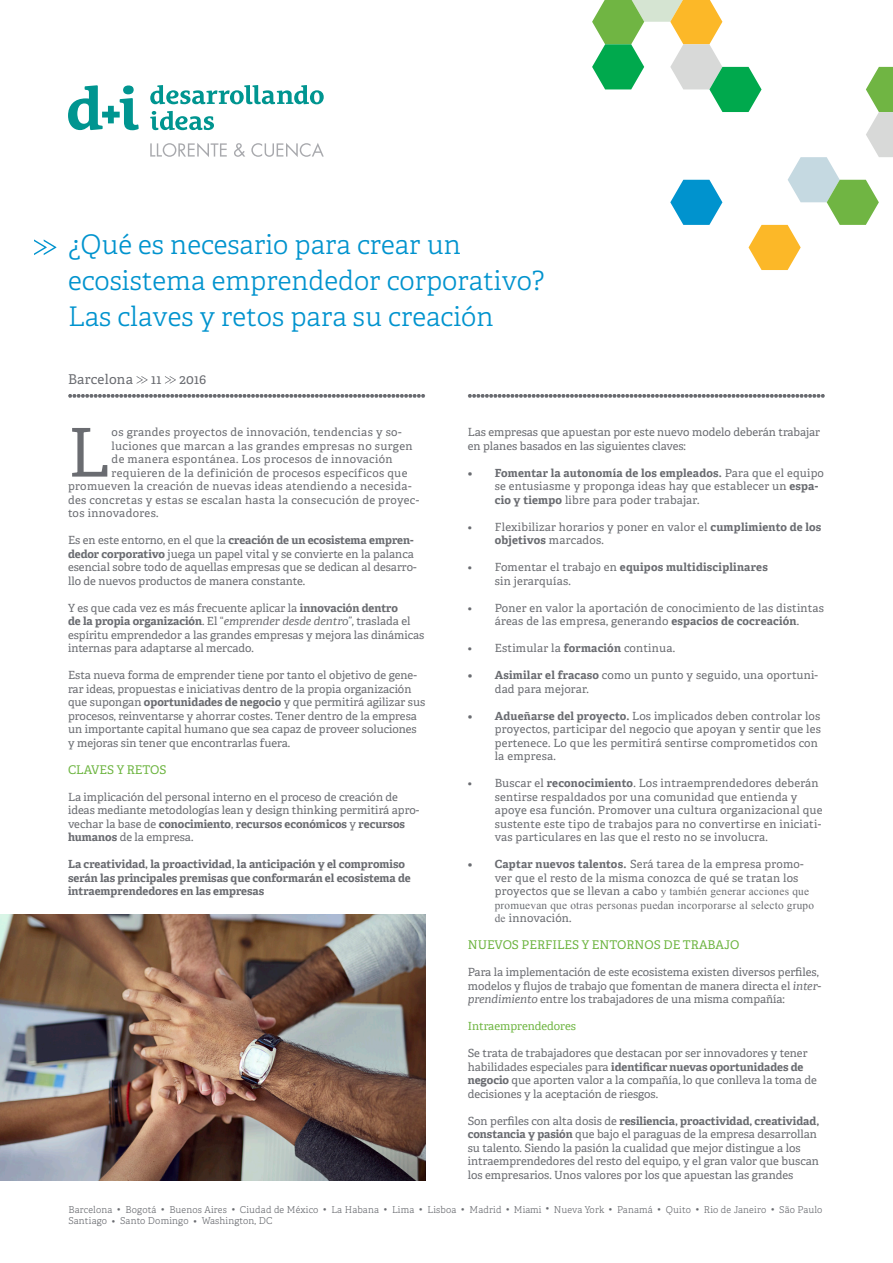
<style>
.page{position:relative;width:893px;height:1263px;background:#fff}
.page>*{position:absolute;margin:0;border:0;box-sizing:border-box;transform-origin:0 0}
.Texto_de_corrido___C{font:67.2px "Adelle";color:#6a6c71}
.Título_del_artículo{font:300 27px/36px "Adelle";color:#0093ce}
.Ciudad_y_fecha{font:13.5px "Adelle";letter-spacing:.02em;color:#6a6c71}
.Subtítulo{font:12px "Adelle";color:#6cb43f}
.texto_corrido{font:11.25px/13.5px "Adelle";color:#6a6c71}
.texto_corrido-2{font:11.25px/13.5px "Adelle";letter-spacing:.02em;color:#6a6c71}
.Texto_de_corrido___C-2{font:11.25px "Adelle";letter-spacing:.03em;color:#6a6c71}
.texto_corrido-3{font:700 11.25px/13.5px "Adelle";color:#6a6c71}
.texto_corrido-4{font:11.25px "Adelle";color:#6cb43f}
.t1{font:300 9.45px/11.4px "Adelle";letter-spacing:.02em;color:#6a6c71}
.s1{font-weight:700}
.s2{font-style:italic}
.s3{font-family:"Times New Roman"}
</style>
<div class="page">
<img style="left:0;top:914px;width:425px;height:266px">
<svg style="left:34px;top:239px;width:22px;height:16px"></svg>
<svg style="left:137px;top:376px;width:11px;height:8px"></svg>
<svg style="left:165px;top:376px;width:11px;height:8px"></svg>
<svg style="left:68px;top:394px;width:357px;height:4px"></svg>
<svg style="left:468px;top:394px;width:357px;height:4px"></svg>
<svg style="left:592px;top:0;width:301px;height:270px"></svg>
<svg style="left:68px;top:85px;width:71px;height:45px"></svg>
<svg style="left:150px;top:85px;width:174px;height:19px"></svg>
<svg style="left:150px;top:111px;width:64px;height:19px"></svg>
<svg style="left:150px;top:143px;width:174px;height:14px"></svg>
<p class="Título_del_artículo" style="left:68px;top:226px;width:478px">¿Qué es necesario para crear un ecosistema emprendedor corporativo?<br>Las claves y retos para su creación</p>
<p class="Ciudad_y_fecha" style="left:68px;top:369px;width:67px">Barcelona</p>
<p class="Ciudad_y_fecha" style="left:151px;top:369px;width:12px">11</p>
<p class="Ciudad_y_fecha" style="left:180px;top:369px;width:28px">2016</p>
<p class="Texto_de_corrido___C" style="left:68px;top:404px;width:43px">L</p>
<p class="Texto_de_corrido___C-2" style="left:112px;top:424px;width:291px">os grandes proyectos de innovación, tendencias y so-</p>
<p class="Texto_de_corrido___C-2" style="left:112px;top:437px;width:302px">luciones que marcan a las grandes empresas no surgen</p>
<p class="Texto_de_corrido___C-2" style="left:112px;top:451px;width:282px">de manera espontánea. Los procesos de innovación</p>
<p class="Texto_de_corrido___C-2" style="left:112px;top:464px;width:297px">requieren de la definición de procesos específicos que</p>
<p class="Texto_de_corrido___C-2" style="left:68px;top:478px;width:345px">promueven la creación de nuevas ideas atendiendo a necesida-</p>
<p class="Texto_de_corrido___C-2" style="left:68px;top:491px;width:353px">des concretas y estas se escalan hasta la consecución de proyec-</p>
<p class="Texto_de_corrido___C-2" style="left:68px;top:505px;width:92px">tos innovadores.</p>
<p class="texto_corrido" style="left:68px;top:533px;width:350px">Es en este entorno, en el que la <span class="s1">creación de un ecosistema empren&shy;dedor corporativo</span> juega un papel vital y se convierte en la palanca esencial sobre todo de aquellas empresas que se dedican al desarro&shy;llo de nuevos productos de manera constante.</p>
<p class="texto_corrido" style="left:68px;top:600px;width:358px">Y es que cada vez es más frecuente aplicar la <span class="s1">innovación dentro<br>de la propia organización</span>. El “<span class="s2">emprender desde dentro”</span>, traslada el espíritu emprendedor a las grandes empresas y mejora las dinámicas internas para adaptarse al mercado.</p>
<p class="texto_corrido" style="left:68px;top:668px;width:359px">Esta nueva forma de emprender tiene por tanto el objetivo de gene&shy;rar ideas, propuestas e iniciativas dentro de la propia organización que supongan <span class="s1">oportunidades de negocio</span> y que permitirá agilizar sus procesos, reinventarse y ahorrar costes. Tener dentro de la empresa un importante capital humano que sea capaz de proveer soluciones y mejoras sin tener que encontrarlas fuera.</p>
<p class="Subtítulo" style="left:68px;top:761px;width:100px">CLAVES Y RETOS</p>
<p class="texto_corrido" style="left:68px;top:789px;width:353px">La implicación del personal interno en el proceso de creación de ideas mediante metodologías lean y design thinking permitirá apro&shy;vechar la base de <span class="s1">conocimiento</span>, <span class="s1">recursos económicos</span> y <span class="s1">recursos humanos</span> de la empresa.</p>
<p class="texto_corrido-3" style="left:68px;top:857px;width:344px">La creatividad, la proactividad, la anticipación y el compromiso serán las principales premisas que conformarán el ecosistema de intraemprendedores en las empresas</p>
<p class="texto_corrido" style="left:468px;top:425px;width:354px">Las empresas que apuestan por este nuevo modelo deberán trabajar en planes basados en las siguientes claves:</p>
<p class="texto_corrido-2" style="left:495px;top:465px;width:331px;text-indent:-27px"><span class="s1">• Fomentar la autonomía de los empleados.</span> Para que el equipo se entusiasme y proponga ideas hay que establecer un <span class="s1">espa&shy;cio y tiempo</span> libre para poder trabajar.</p>
<p class="texto_corrido-2" style="left:495px;top:519px;width:328px;text-indent:-27px">• Flexibilizar horarios y poner en valor el <span class="s1">cumplimiento de los objetivos</span> marcados.</p>
<p class="texto_corrido-2" style="left:495px;top:560px;width:275px;text-indent:-27px">• Fomentar el trabajo en <span class="s1">equipos multidisciplinares </span>sin jerarquías.</p>
<p class="texto_corrido-2" style="left:468px;top:600px;width:358px;text-align:center">• Poner en valor la aportación de conocimiento de las distintas áreas de las empresa, generando <span class="s1">espacios de cocreación</span>.</p>
<p class="texto_corrido-2" style="left:468px;top:641px;width:209px">• Estimular la <span class="s1">formación</span> continua.</p>
<p class="texto_corrido-2" style="left:495px;top:668px;width:325px;text-indent:-27px"><span class="s1">• Asimilar el fracaso</span> como un punto y seguido, una oportuni&shy;dad para mejorar.</p>
<p class="texto_corrido-2" style="left:495px;top:708px;width:328px;text-indent:-27px"><span class="s1">• Adueñarse del proyecto.</span> Los implicados deben controlar los proyectos, participar del negocio que apoyan y sentir que les pertenece. Lo que les permitirá sentirse comprometidos con la empresa.</p>
<p class="texto_corrido-2" style="left:495px;top:776px;width:329px;text-indent:-27px">• Buscar el <span class="s1">reconocimiento</span>. Los intraemprendedores deberán sentirse respaldados por una comunidad que entienda y apoye esa función. Promover una cultura organizacional que sustente este tipo de trabajos para no convertirse en iniciati&shy;vas particulares en las que el resto no se involucra.</p>
<p class="texto_corrido-2" style="left:495px;top:857px;width:321px;text-indent:-27px"><span class="s1">• Captar nuevos talentos.</span> Será tarea de la empresa promo&shy;ver que el resto de la misma conozca de qué se tratan los proyectos que se llevan a cabo <span class="s3">y también generar acciones que promuevan que otras personas puedan incorporarse al selecto grupo de</span> innovación.</p>
<p class="Subtítulo" style="left:468px;top:936px;width:273px">NUEVOS PERFILES Y ENTORNOS DE TRABAJO</p>
<p class="texto_corrido" style="left:468px;top:965px;width:355px">Para la implementación de este ecosistema existen diversos perfiles, modelos y flujos de trabajo que fomentan de manera directa el <span class="s2">inter&shy;prendimiento</span> entre los trabajadores de una misma compañía:</p>
<p class="texto_corrido-4" style="left:468px;top:1018px;width:110px">Intraemprendedores</p>
<p class="texto_corrido" style="left:468px;top:1046px;width:351px">Se trata de trabajadores que destacan por ser innovadores y tener habilidades especiales para <span class="s1">identificar nuevas oportunidades de negocio</span> que aporten valor a la compañía, lo que conlleva la toma de decisiones y la aceptación de riesgos.</p>
<p class="texto_corrido" style="left:468px;top:1113px;width:353px">Son perfiles con alta dosis de <span class="s1">resiliencia, proactividad, creatividad, constancia y pasión</span> que bajo el paraguas de la empresa desarrollan su talento. Siendo la pasión la cualidad que mejor distingue a los intraemprendedores del resto del equipo, y el gran valor que buscan los empresarios. Unos valores por los que apuestan las grandes</p>
<p class="t1" style="left:68px;top:1204px;width:755px">Barcelona • Bogotá • Buenos Aires • Ciudad de México • La Habana • Lima • Lisboa • Madrid • Miami • Nueva York • Panamá • Quito • Rio de Janeiro • São Paulo<br>Santiago • Santo Domingo • Washington, DC</p>
</div>
